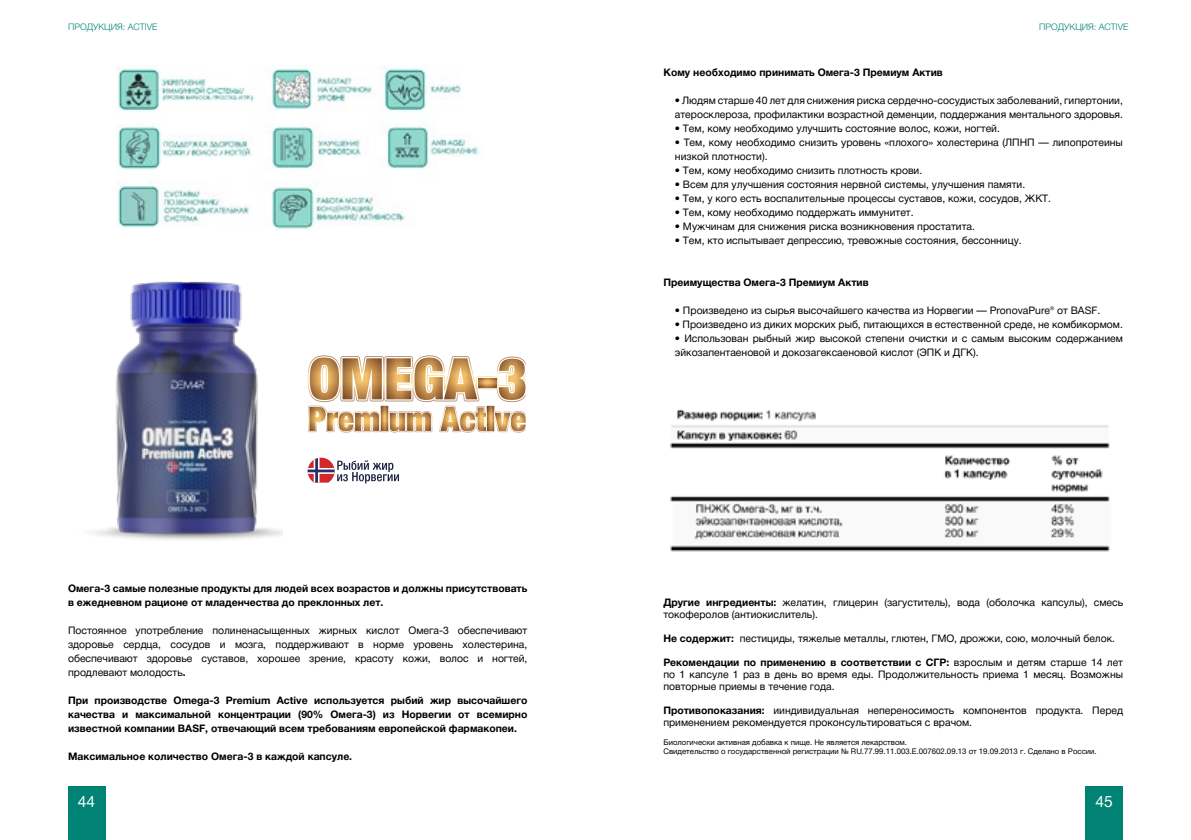
<style>
.page{position:relative;width:1191px;height:840px;background:#fff}
.page>*{position:absolute;margin:0;border:0;box-sizing:border-box;transform-origin:0 0}
.t1{font:15.6px "Helvetica Neue Cyr";color:#fff}
.t2{font:10.4px/14px "Helvetica Neue Cyr";color:#000}
.t3{font:700 10.4px/14px "Helvetica Neue Cyr";color:#000}
.t4{font:300 9px "Helvetica Neue Cyr";color:#008375}
.t5{font:7.8px/9.4px "Helvetica Neue Cyr";color:#000}
.s1{font-weight:700}
</style>
<div class="page">
<div style="left:68px;top:785px;width:37px;height:54px;background:#008375"></div>
<div style="left:1085px;top:785px;width:38px;height:54px;background:#008375"></div>
<img style="left:91px;top:281px;width:191px;height:259px">
<img style="left:117px;top:66px;width:362px;height:164px">
<img style="left:670px;top:409px;width:440px;height:143px">
<svg style="left:308px;top:355px;width:217px;height:77px"></svg>
<img style="left:487px;top:412px;width:38px;height:19px">
<svg style="left:308px;top:457px;width:91px;height:26px"></svg>
<p class="t4" style="left:68px;top:22px;width:91px">ПРОДУКЦИЯ: ACTIVE</p>
<p class="t4" style="left:1039px;top:22px;width:91px">ПРОДУКЦИЯ: ACTIVE</p>
<p class="t3" style="left:68px;top:581px;width:461px">Омега-3 самые полезные продукты для людей всех возрастов и должны присутствовать в ежедневном рационе от младенчества до преклонных лет.</p>
<p class="t2" style="left:68px;top:623px;width:461px;text-align:justify">Постоянное употребление полиненасыщенных жирных кислот Омега-3 обеспечивают здоровье сердца, сосудов и мозга, поддерживают в норме уровень холестерина, обеспечивают здоровье суставов, хорошее зрение, красоту кожи, волос и ногтей, продлевают молодость<span class="s1">.</span></p>
<p class="t3" style="left:68px;top:693px;width:461px;text-align:justify">При производстве Omega-3 Premium Active используется рыбий жир высочайшего качества и максимальной концентрации (90% Омега-3) из Норвегии от всемирно известной компании BASF, отвечающий всем требованиям европейской фармакопеи.</p>
<p class="t3" style="left:68px;top:749px;width:286px">Максимальное количество Омега-3 в каждой капсуле.</p>
<p class="t3" style="left:663px;top:65px;width:281px">Кому необходимо принимать Омега-3 Премиум Актив</p>
<p class="t2" style="left:675px;top:93px;width:449px">• Людям старше 40 лет для снижения риска сердечно-сосудистых заболеваний, гипертонии, атеросклероза, профилактики возрастной деменции, поддержания ментального здоровья.</p>
<p class="t2" style="left:675px;top:121px;width:326px">• Тем, кому необходимо улучшить состояние волос, кожи, ногтей.</p>
<p class="t2" style="left:675px;top:135px;width:449px">• Тем, кому необходимо снизить уровень «плохого» холестерина (ЛПНП — липопротеины низкой плотности).</p>
<p class="t2" style="left:675px;top:163px;width:249px">• Тем, кому необходимо снизить плотность крови.</p>
<p class="t2" style="left:675px;top:177px;width:352px">• Всем для улучшения состояния нервной системы, улучшения памяти.</p>
<p class="t2" style="left:675px;top:191px;width:378px">• Тем, у кого есть воспалительные процессы суставов, кожи, сосудов, ЖКТ.</p>
<p class="t2" style="left:675px;top:205px;width:240px">• Тем, кому необходимо поддержать иммунитет.</p>
<p class="t2" style="left:675px;top:219px;width:302px">• Мужчинам для снижения риска возникновения простатита.</p>
<p class="t2" style="left:675px;top:233px;width:348px">• Тем, кто испытывает депрессию, тревожные состояния, бессонницу.</p>
<p class="t3" style="left:663px;top:275px;width:207px">Преимущества Омега-3 Премиум Актив</p>
<p class="t2" style="left:675px;top:303px;width:427px">• Произведено из сырья высочайшего качества из Норвегии — PronovaPure® от BASF.</p>
<p class="t2" style="left:675px;top:317px;width:449px">• Произведено из диких морских рыб, питающихся в естественной среде, не комбикормом.</p>
<p class="t2" style="left:675px;top:331px;width:449px">• Использован рыбный жир высокой степени очистки и с самым высоким содержанием эйкозапентаеновой и докозагексаеновой кислот (ЭПК и ДГК).</p>
<p class="t2" style="left:663px;top:595px;width:461px;line-height:12px"><span class="s1">Другие ингредиенты:</span> желатин, глицерин (загуститель), вода (оболочка капсулы), смесь токоферолов (антиокислитель).</p>
<p class="t2" style="left:663px;top:630px;width:453px"><span class="s1">Не содержит:</span> пестициды, тяжелые металлы, глютен, ГМО, дрожжи, сою, молочный белок.</p>
<p class="t2" style="left:663px;top:655px;width:461px;line-height:12px;text-align:justify"><span class="s1">Рекомендации по применению в соответствии с СГР:</span> взрослым и детям старше 14 лет по 1 капсуле 1 раз в день во время еды. Продолжительность приема 1 месяц. Возможны повторные приемы в течение года.</p>
<p class="t2" style="left:663px;top:703px;width:461px;line-height:12px"><span class="s1">Противопоказания:</span> ииндивидуальная непереносимость компонентов продукта. Перед применением рекомендуется проконсультироваться с врачом.</p>
<p class="t5" style="left:663px;top:736px;width:435px">Биологически активная добавка к пище. Не является лекарством.<br>Свидетельство о государственной регистрации № RU.77.99.11.003.Е.007602.09.13 от 19.09.2013 г. Сделано в России.</p>
<h1 class="t1" style="left:78px;top:792px;width:19px">44</h1>
<h1 class="t1" style="left:1095px;top:792px;width:19px">45</h1>
</div>
